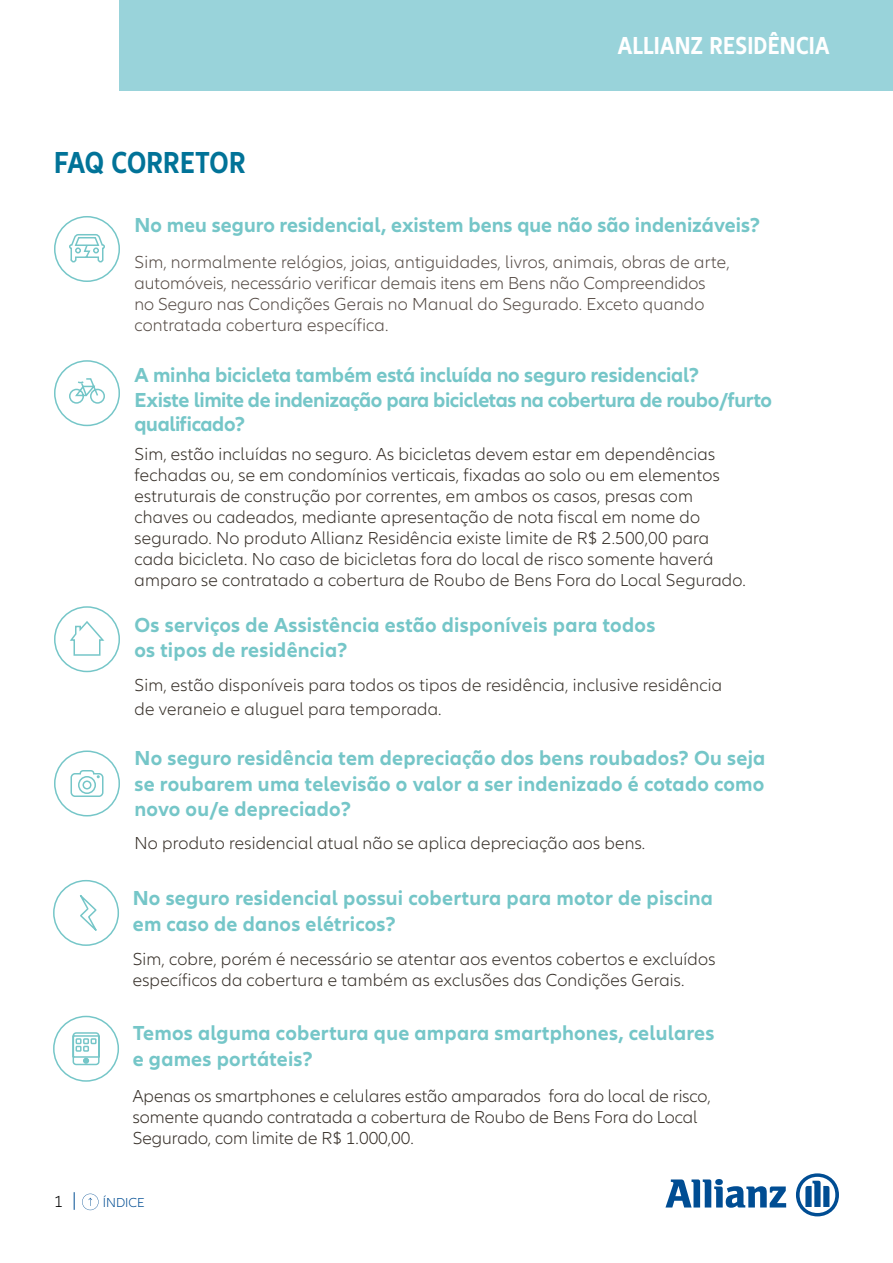
<style>
.page{position:relative;width:893px;height:1263px;background:#fff}
.page>*{position:absolute;margin:0;border:0;box-sizing:border-box;transform-origin:0 0}
.t1{font:700 condensed 31.5px "Allianz Neo";color:#017398}
.t2{font:700 condensed 25.5px "Allianz Neo";letter-spacing:.01em;color:#fff}
.t3{font:700 21px/25.2px "Allianz Neo";letter-spacing:.01em;color:#75c6c8}
.t4{font:700 21px/24px "Allianz Neo";letter-spacing:-.015em;color:#75c6c8}
.t5{font:300 18px/21px "Allianz Neo";letter-spacing:.01em;color:#362f28}
.t6{font:300 18px/21px "Allianz Neo";letter-spacing:.01em;color:#554b45}
.t7{font:300 16.5px "Allianz Neo";color:#000}
.t8{font:300 13.5px "Allianz Neo";color:#004d93}
</style>
<div class="page">
<svg style="left:665px;top:1179px;width:121px;height:29px"></svg>
<svg style="left:796px;top:1173px;width:43px;height:43px"></svg>
<div style="left:119px;top:0;width:774px;height:90px;background:#99d3da"></div>
<svg style="left:82px;top:1194px;width:17px;height:16px"></svg>
<svg style="left:74px;top:1192px;width:1px;height:18px"></svg>
<div style="left:54px;top:360px;width:66px;height:66px;border:2px solid #75c6c8;border-radius:50%"></div>
<svg style="left:69px;top:378px;width:36px;height:26px"></svg>
<div style="left:54px;top:216px;width:66px;height:66px;border:2px solid #75c6c8;border-radius:50%"></div>
<svg style="left:69px;top:234px;width:36px;height:29px"></svg>
<div style="left:54px;top:606px;width:66px;height:66px;border:2px solid #75c6c8;border-radius:50%"></div>
<svg style="left:70px;top:621px;width:35px;height:35px"></svg>
<div style="left:54px;top:750px;width:66px;height:66px;border:2px solid #75c6c8;border-radius:50%"></div>
<svg style="left:70px;top:770px;width:34px;height:27px"></svg>
<div style="left:53px;top:880px;width:66px;height:66px;border:2px solid #75c6c8;border-radius:50%"></div>
<svg style="left:80px;top:895px;width:17px;height:36px"></svg>
<div style="left:53px;top:1016px;width:66px;height:66px;border:2px solid #75c6c8;border-radius:50%"></div>
<svg style="left:72px;top:1032px;width:28px;height:34px"></svg>
<h1 class="t1" style="left:54px;top:144px;width:193px">FAQ CORRETOR</h1>
<h2 class="t2" style="left:618px;top:31px;width:213px">ALLIANZ RESIDÊNCIA</h2>
<p class="t3" style="left:135px;top:212px;width:627px">No meu seguro residencial, existem bens que não são indenizáveis?</p>
<p class="t6" style="left:135px;top:252px;width:597px">Sim, normalmente relógios, joias, antiguidades, livros, animais, obras de arte, automóveis, necessário verificar demais itens em Bens não Compreendidos no Seguro nas Condições Gerais no Manual do Segurado. Exceto quando contratada cobertura específica.</p>
<p class="t4" style="left:135px;top:364px;width:639px">A minha bicicleta também está incluída no seguro residencial?<br>Existe limite de indenização para bicicletas na cobertura de roubo/furto qualificado?</p>
<p class="t5" style="left:135px;top:444px;width:613px">Sim, estão incluídas no seguro. As bicicletas devem estar em dependências fechadas ou, se em condomínios verticais, fixadas ao solo ou em elementos estruturais de construção por correntes, em ambos os casos, presas com chaves ou cadeados, mediante apresentação de nota fiscal em nome do segurado. No produto Allianz Residência existe limite de R$ 2.500,00 para cada bicicleta. No caso de bicicletas fora do local de risco somente haverá amparo se contratado a cobertura de Roubo de Bens Fora do Local Segurado.</p>
<p class="t3" style="left:135px;top:613px;width:522px">Os serviços de Assistência estão disponíveis para todos os tipos de residência?</p>
<p class="t5" style="left:135px;top:674px;width:589px;line-height:24px">Sim, estão disponíveis para todos os tipos de residência, inclusive residência de veraneio e aluguel para temporada.</p>
<p class="t3" style="left:135px;top:746px;width:632px;text-align:justify">No seguro residência tem depreciação dos bens roubados? Ou seja se roubarem uma televisão o valor a ser indenizado é cotado como novo ou/e depreciado?</p>
<p class="t5" style="left:135px;top:833px;width:512px">No produto residencial atual não se aplica depreciação aos bens.</p>
<p class="t3" style="left:133px;top:886px;width:582px">No seguro residencial possui cobertura para motor de piscina em caso de danos elétricos?</p>
<p class="t5" style="left:133px;top:949px;width:584px">Sim, cobre, porém é necessário se atentar aos eventos cobertos e excluídos específicos da cobertura e também as exclusões das Condições Gerais.</p>
<p class="t3" style="left:133px;top:1021px;width:583px">Temos alguma cobertura que ampara smartphones, celulares e games portáteis?</p>
<p class="t5" style="left:133px;top:1086px;width:579px">Apenas os smartphones e celulares estão amparados fora do local de risco, somente quando contratada a cobertura de Roubo de Bens Fora do Local<br>Segurado, com limite de R$ 1.000,00.</p>
<p class="t7" style="left:54px;top:1192px;width:10px">1</p>
<p class="t8" style="left:103px;top:1195px;width:43px">ÍNDICE</p>
</div>
